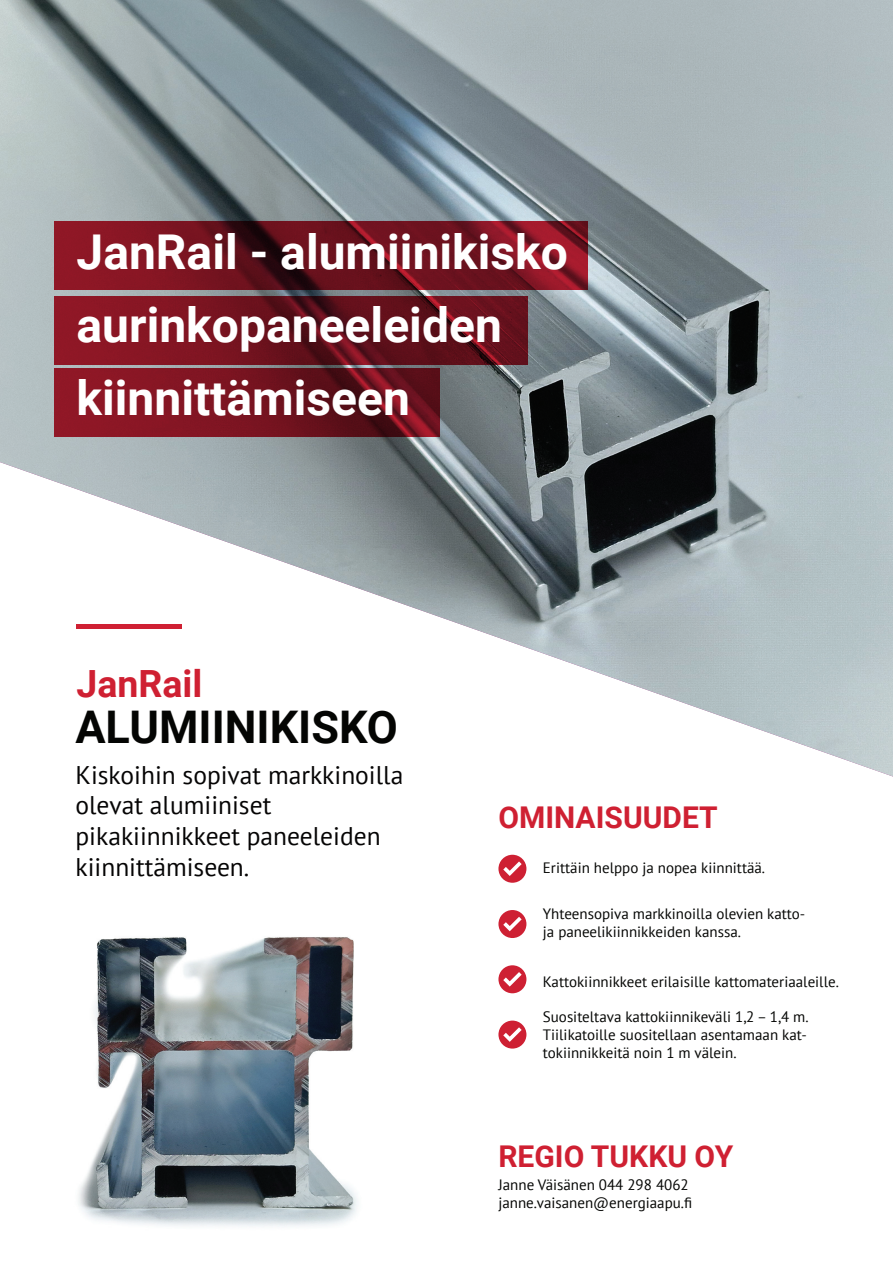
<style>
.page{position:relative;width:893px;height:1263px;background:#fff}
.page>*{position:absolute;margin:0;border:0;box-sizing:border-box;transform-origin:0 0}
.t1{font:700 48px/73.3px "Roboto";color:#fff}
.t2{font:700 45px "Roboto";color:#040503}
.t3{font:700 37.5px "Roboto";color:#cf2032}
.t4{font:700 30px "Roboto";color:#cf2032}
.t5{font:25.5px/30.6px "PT Sans";color:#050404}
.t6{font:15px/18px "PT Sans";color:#040503}
</style>
<div class="page">
<img style="left:0;top:0;width:893px;height:776px">
<svg style="left:54px;top:222px;width:534px;height:68px;background:#72121f"></svg>
<svg style="left:54px;top:296px;width:474px;height:68px;background:#6f121e"></svg>
<svg style="left:54px;top:369px;width:385px;height:68px;background:#76131f"></svg>
<img style="left:78px;top:937px;width:279px;height:290px">
<hr style="left:77px;top:625px;width:105px;height:4px;background:#cf2033">
<div style="left:498px;top:855px;width:28px;height:28px;background:#ce2033;border-radius:50%"></div>
<svg style="left:503px;top:861px;width:19px;height:15px"></svg>
<div style="left:498px;top:910px;width:28px;height:28px;background:#ce2033;border-radius:50%"></div>
<svg style="left:503px;top:917px;width:19px;height:14px"></svg>
<div style="left:498px;top:965px;width:28px;height:28px;background:#ce2033;border-radius:50%"></div>
<svg style="left:503px;top:972px;width:19px;height:14px"></svg>
<div style="left:498px;top:1020px;width:28px;height:28px;background:#ce2033;border-radius:50%"></div>
<svg style="left:503px;top:1027px;width:19px;height:15px"></svg>
<h1 class="t1" style="left:77px;top:213px;width:493px">JanRail - alumiinikisko aurinkopaneeleiden kiinnittämiseen</h1>
<h3 class="t3" style="left:77px;top:657px;width:127px">JanRail</h3>
<h2 class="t2" style="left:75px;top:695px;width:324px">ALUMIINIKISKO</h2>
<h3 class="t5" style="left:76px;top:759px;width:329px">Kiskoihin sopivat markkinoilla olevat alumiiniset pikakiinnikkeet paneeleiden kiinnittämiseen.</h3>
<h3 class="t4" style="left:498px;top:796px;width:221px">OMINAISUUDET</h3>
<p class="t6" style="left:543px;top:858px;width:224px">Erittäin helppo ja nopea kiinnittää.</p>
<p class="t6" style="left:543px;top:905px;width:264px">Yhteensopiva markkinoilla olevien katto&shy;ja paneelikiinnikkeiden kanssa.</p>
<p class="t6" style="left:543px;top:972px;width:297px">Kattokiinnikkeet erilaisille kattomateriaaleille.</p>
<p class="t6" style="left:543px;top:1008px;width:267px;text-align:justify">Suositeltava kattokiinnikeväli 1,2 – 1,4 m.<br>Tiilikatoille suositellaan asentamaan kat&shy;tokiinnikkeitä noin 1 m välein.</p>
<h3 class="t4" style="left:498px;top:1135px;width:236px">REGIO TUKKU OY</h3>
<p class="t6" style="left:498px;top:1175px;width:195px">Janne Väisänen 044 298 4062 janne.vaisanen@energiaapu.fi</p>
</div>
